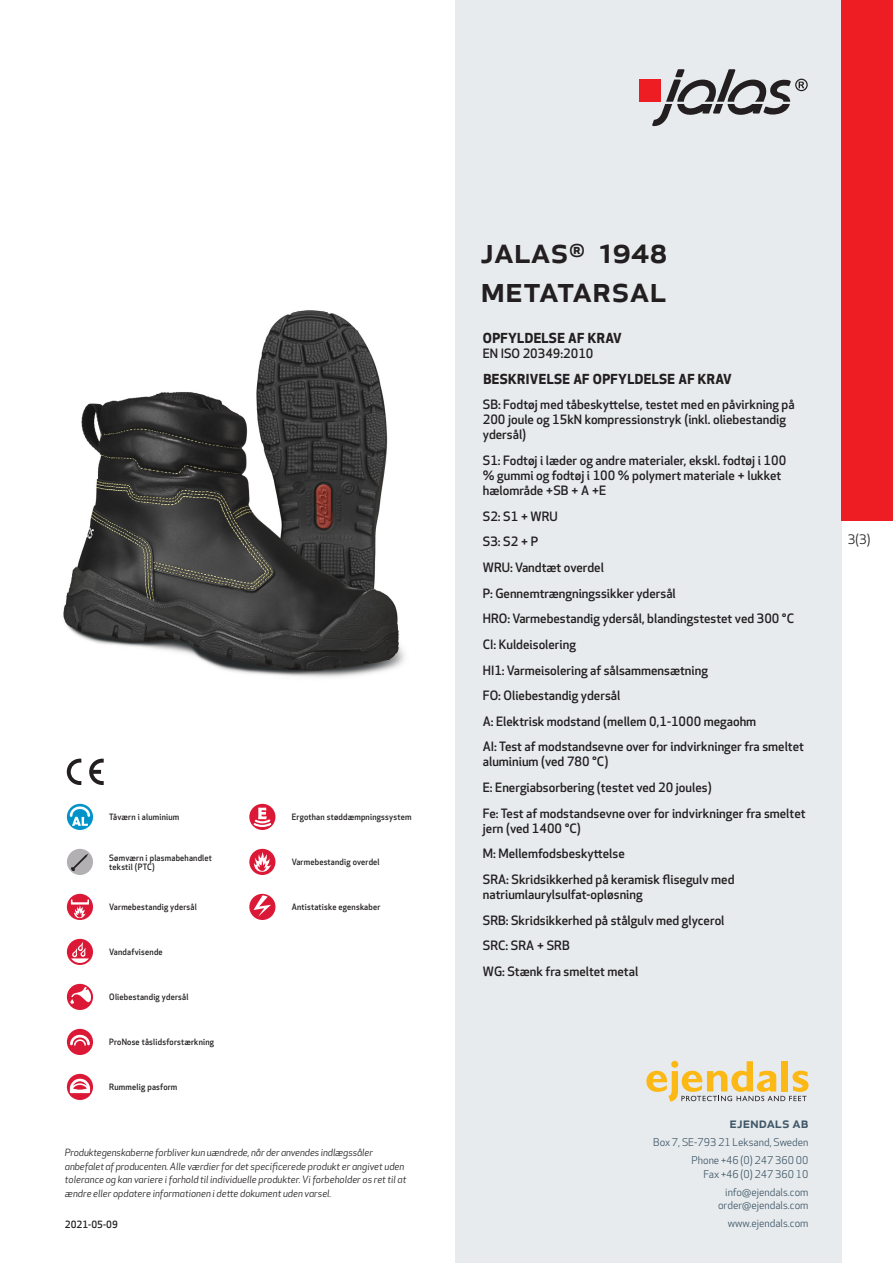
<style>
.page{position:relative;width:893px;height:1263px;background:#fff}
.page>*{position:absolute;margin:0;border:0;box-sizing:border-box;transform-origin:0 0}
.prodname{font:500 36px/39px "Apex New";color:#231f20}
.t1{font:500 15px "Apex New";color:#405968}
.Funktion_body{font:700 13.5px "Apex New";letter-spacing:.025em;color:#231f20}
.t2{font:12.75px "Apex New";color:#231f20}
.Funktion_body-2{font:500 12.6px/15px "Apex New";color:#231f20}
.t3{font:10.5px/18px "Apex New";color:#405968;text-align:right}
.t4{font:italic 9.75px/13.5px "Apex New";color:#231f20}
.t5{font:500 9.75px "Apex New";color:#231f20}
.Funktion_body-3{font:500 8.55px/9px "Apex New";letter-spacing:.025em;color:#231f20;scale:.95 1}
</style>
<div class="page">
<div style="left:455px;top:0;width:387px;height:1263px;background:#e8ebee"></div>
<svg style="left:646px;top:1061px;width:162px;height:40px"></svg>
<img style="left:63px;top:310px;width:342px;height:368px">
<div style="left:842px;top:0;width:51px;height:520px;background:#ee1d23"></div>
<svg style="left:67px;top:804px;width:26px;height:26px"></svg>
<svg style="left:70px;top:806px;width:20px;height:20px"></svg>
<div style="left:67px;top:849px;width:26px;height:26px;background:#b3b0b3;border-radius:50%"></div>
<svg style="left:71px;top:854px;width:17px;height:17px"></svg>
<div style="left:67px;top:894px;width:26px;height:26px;background:#db1836;border-radius:50%"></div>
<svg style="left:71px;top:899px;width:18px;height:19px"></svg>
<div style="left:67px;top:939px;width:26px;height:26px;background:#db1836;border-radius:50%"></div>
<svg style="left:71px;top:942px;width:18px;height:21px"></svg>
<div style="left:67px;top:984px;width:26px;height:26px;background:#db1836;border-radius:50%"></div>
<svg style="left:70px;top:987px;width:21px;height:17px"></svg>
<div style="left:67px;top:1029px;width:26px;height:26px;background:#db1836;border-radius:50%"></div>
<svg style="left:70px;top:1035px;width:20px;height:11px"></svg>
<svg style="left:67px;top:1074px;width:26px;height:26px"></svg>
<svg style="left:70px;top:1078px;width:20px;height:15px"></svg>
<svg style="left:249px;top:804px;width:26px;height:26px"></svg>
<svg style="left:252px;top:808px;width:21px;height:20px"></svg>
<div style="left:249px;top:849px;width:26px;height:26px;background:#db1836;border-radius:50%"></div>
<svg style="left:254px;top:852px;width:17px;height:20px"></svg>
<div style="left:249px;top:894px;width:26px;height:26px;background:#db1836;border-radius:50%"></div>
<svg style="left:254px;top:895px;width:17px;height:22px"></svg>
<svg style="left:89px;top:759px;width:15px;height:26px"></svg>
<svg style="left:67px;top:759px;width:14px;height:26px"></svg>
<div style="left:639px;top:80px;width:22px;height:22px;background:#ee1d23"></div>
<svg style="left:652px;top:69px;width:156px;height:57px"></svg>
<p class="Funktion_body-3" style="left:109px;top:812px;width:75px">Tåværn i aluminium</p>
<p class="Funktion_body-3" style="left:109px;top:853px;width:110px">Sømværn i plasmabehandlet tekstil (PTC)</p>
<p class="Funktion_body-3" style="left:109px;top:902px;width:94px">Varmebestandig ydersål</p>
<p class="Funktion_body-3" style="left:109px;top:947px;width:58px">Vandafvisende</p>
<p class="Funktion_body-3" style="left:109px;top:992px;width:85px">Oliebestandig ydersål</p>
<p class="Funktion_body-3" style="left:109px;top:1037px;width:112px">ProNose tåslidsforstærkning</p>
<p class="Funktion_body-3" style="left:109px;top:1082px;width:73px">Rummelig pasform</p>
<p class="Funktion_body-3" style="left:292px;top:812px;width:128px">Ergothan støddæmpningssystem</p>
<p class="Funktion_body-3" style="left:292px;top:857px;width:94px">Varmebestandig overdel</p>
<p class="Funktion_body-3" style="left:292px;top:902px;width:95px">Antistatiske egenskaber</p>
<p class="t4" style="left:65px;top:1146px;width:343px">Produktegenskaberne forbliver kun uændrede, når der anvendes indlægssåler anbefalet af producenten. Alle værdier for det specificerede produkt er angivet uden tolerance og kan variere i forhold til individuelle produkter. Vi forbeholder os ret til at ændre eller opdatere informationen i dette dokument uden varsel.</p>
<p class="t5" style="left:65px;top:1218px;width:54px">2021-05-09</p>
<p class="prodname" style="left:480px;top:230px;width:188px">JALAS<sup>®</sup> 1948<br>METATARSAL</p>
<p class="Funktion_body" style="left:483px;top:328px;width:140px">OPFYLDELSE AF KRAV</p>
<p class="Funktion_body-2" style="left:483px;top:346px;width:112px">EN ISO 20349:2010</p>
<p class="Funktion_body" style="left:483px;top:369px;width:250px">BESKRIVELSE AF OPFYLDELSE AF KRAV</p>
<p class="Funktion_body-2" style="left:483px;top:397px;width:313px">SB: Fodtøj med tåbeskyttelse, testet med en påvirkning på<br>200 joule og 15kN kompressionstryk (inkl. oliebestandig ydersål)</p>
<p class="Funktion_body-2" style="left:483px;top:453px;width:305px">S1: Fodtøj i læder og andre materialer, ekskl. fodtøj i 100 % gummi og fodtøj i 100 % polymert materiale + lukket hælområde +SB + A +E</p>
<p class="Funktion_body-2" style="left:483px;top:508px;width:76px">S2: S1 + WRU</p>
<p class="Funktion_body-2" style="left:483px;top:534px;width:57px">S3: S2 + P</p>
<p class="Funktion_body-2" style="left:483px;top:560px;width:123px">WRU: Vandtæt overdel</p>
<p class="Funktion_body-2" style="left:483px;top:585px;width:194px">P: Gennemtrængningssikker ydersål</p>
<p class="Funktion_body-2" style="left:483px;top:611px;width:313px">HRO: Varmebestandig ydersål, blandingstestet ved 300 °C</p>
<p class="Funktion_body-2" style="left:483px;top:637px;width:95px">CI: Kuldeisolering</p>
<p class="Funktion_body-2" style="left:483px;top:662px;width:227px">HI1: Varmeisolering af sålsammensætning</p>
<p class="Funktion_body-2" style="left:483px;top:688px;width:139px">FO: Oliebestandig ydersål</p>
<p class="Funktion_body-2" style="left:483px;top:713px;width:275px">A: Elektrisk modstand (mellem 0,1-1000 megaohm</p>
<p class="Funktion_body-2" style="left:483px;top:739px;width:323px">AI: Test af modstandsevne over for indvirkninger fra smeltet aluminium (ved 780 °C)</p>
<p class="Funktion_body-2" style="left:483px;top:780px;width:230px">E: Energiabsorbering (testet ved 20 joules)</p>
<p class="Funktion_body-2" style="left:483px;top:805px;width:324px">Fe: Test af modstandsevne over for indvirkninger fra smeltet jern (ved 1400 °C)</p>
<p class="Funktion_body-2" style="left:483px;top:846px;width:143px">M: Mellemfodsbeskyttelse</p>
<p class="Funktion_body-2" style="left:483px;top:872px;width:253px">SRA: Skridsikkerhed på keramisk flisegulv med natriumlaurylsulfat-opløsning</p>
<p class="Funktion_body-2" style="left:483px;top:912px;width:243px">SRB: Skridsikkerhed på stålgulv med glycerol</p>
<p class="Funktion_body-2" style="left:483px;top:938px;width:88px">SRC: SRA + SRB</p>
<p class="Funktion_body-2" style="left:483px;top:963px;width:157px">WG: Stænk fra smeltet metal</p>
<p class="t2" style="left:848px;top:531px;width:24px">3(3)</p>
<p class="t1" style="left:729px;top:1113px;width:80px">ejendals ab</p>
<p class="t3" style="left:653px;top:1133px;width:157px">Box 7, SE-793 21 Leksand, Sweden<br>Phone +46 (0) 247 360 00</p>
<p class="t3" style="left:703px;top:1165px;width:107px">Fax +46 (0) 247 360 10 info@ejendals.com</p>
<p class="t3" style="left:718px;top:1196px;width:92px">order@ejendals.com</p>
<p class="t3" style="left:728px;top:1215px;width:82px">www.ejendals.com</p>
</div>
